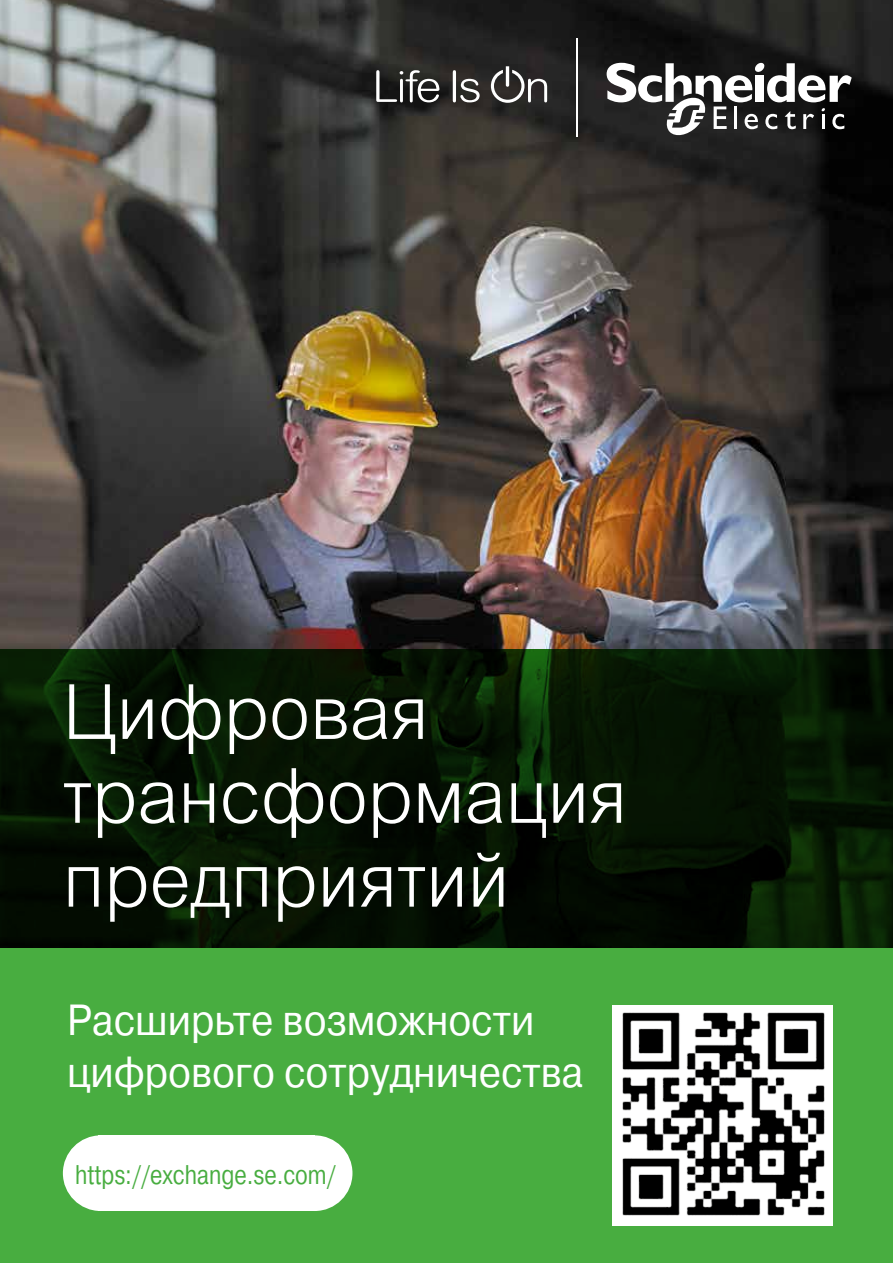
<style>
.page{position:relative;width:893px;height:1263px;background:#fff}
.page>*{position:absolute;margin:0;border:0;box-sizing:border-box;transform-origin:0 0}
.t1{font:300 76.2px/83.8px "Arial MT Pro Cyr";color:#fff}
.t2{font:43.5px/52.2px "Pragmatica C";color:#fff;scale:.9 1}
.t3{font:27px "Pragmatica C";color:#48ad40;scale:.8 1}
</style>
<div class="page">
<img style="left:0;top:0;width:893px;height:649px">
<div style="left:0;top:948px;width:893px;height:315px;background:#48ad40"></div>
<svg style="left:0;top:649px;width:893px;height:299px;background:#051402"></svg>
<svg style="left:376px;top:70px;width:63px;height:32px"></svg>
<svg style="left:453px;top:70px;width:27px;height:32px"></svg>
<svg style="left:491px;top:66px;width:56px;height:37px"></svg>
<svg style="left:607px;top:62px;width:245px;height:76px"></svg>
<hr style="left:576px;top:38px;width:2px;height:98px;background:#fff">
<div style="left:63px;top:1135px;width:76px;height:76px;background:#fff;border-radius:50%"></div>
<div style="left:277px;top:1135px;width:75px;height:76px;background:#fff;border-radius:50%"></div>
<div style="left:99px;top:1135px;width:216px;height:76px;background:#fff"></div>
<div style="left:612px;top:1005px;width:221px;height:221px;background:#fff"></div>
<img style="left:622px;top:1012px;width:203px;height:204px">
<h1 class="t1" style="left:63px;top:672px;width:566px">Цифровая трансформация предприятий</h1>
<p class="t2" style="left:67px;top:994px;width:575px">Расширьте возможности цифрового сотрудничества</p>
<p class="t3" style="left:75px;top:1160px;width:327px">https://exchange.se.com/</p>
</div>
